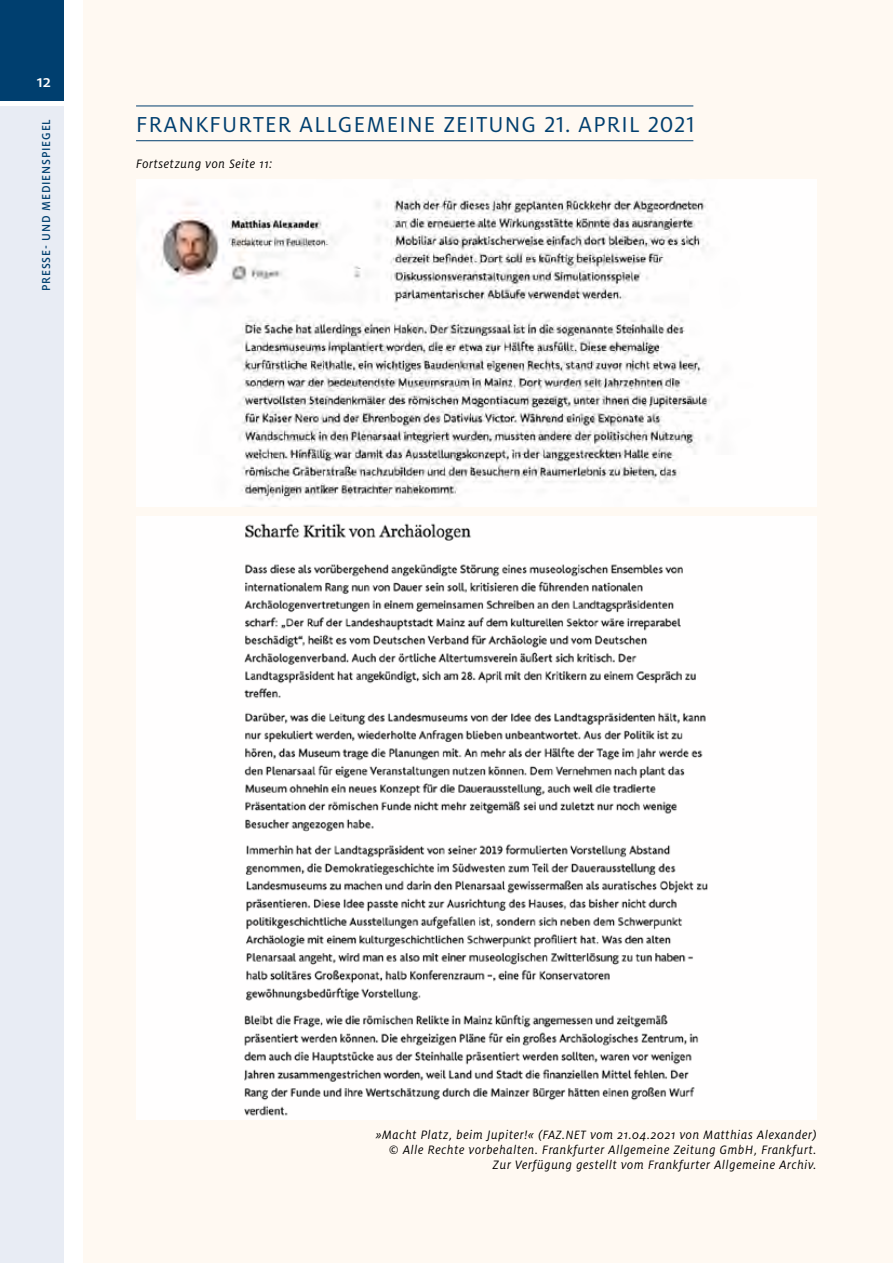
<style>
.page{position:relative;width:893px;height:1263px;background:#fff}
.page>*{position:absolute;margin:0;border:0;box-sizing:border-box;transform-origin:0 0}
.t1{font:24px "Milo OT";letter-spacing:.05em;color:#003f6f}
.t2{font:500 18px "Milo OT";color:#fff}
.t3{font:italic 13.5px/15px "Milo OT";letter-spacing:.05em;color:#000;text-align:right}
.t4{font:500 12.75px "Milo OT";letter-spacing:.07em;color:#003f6f;scale:.95 1}
.s1{font-size:13.35px}
</style>
<div class="page">
<div style="left:84px;top:0;width:809px;height:1263px;background:#fff9f2"></div>
<div style="left:0;top:0;width:63px;height:100px;background:#003f6f"></div>
<div style="left:0;top:106px;width:64px;height:1157px;background:#e8ecf4"></div>
<img style="left:136px;top:180px;width:680px;height:326px">
<hr style="left:136px;top:106px;width:557px;height:1px;background:#003f6f">
<hr style="left:136px;top:140px;width:557px;height:1px;background:#003f6f">
<img style="left:136px;top:517px;width:680px;height:322px">
<img style="left:136px;top:839px;width:680px;height:280px">
<h2 class="t2" style="left:37px;top:72px;width:16px">12</h2>
<p class="t4" style="left:39px;top:291px;width:183px;rotate:-90deg">Presse- und Medienspiegel</p>
<h1 class="t1" style="left:136px;top:111px;width:560px">FRANKFURTER ALLGEMEINE ZEITUNG 21. APRIL 2021</h1>
<p class="t3" style="left:136px;top:157px;width:138px">Fortsetzung von Seite 11:</p>
<p class="t3" style="left:376px;top:1127px;width:442px">»Macht Platz, beim Jupiter!« (<span class="s1">FAZ</span>.<span class="s1">NET</span> vom 21.04.2021 von Matthias Alexander) © Alle Rechte vorbehalten. Frankfurter Allgemeine Zeitung GmbH, Frankfurt.<br>Zur Verfügung gestellt vom Frankfurter Allgemeine Archiv.</p>
</div>
